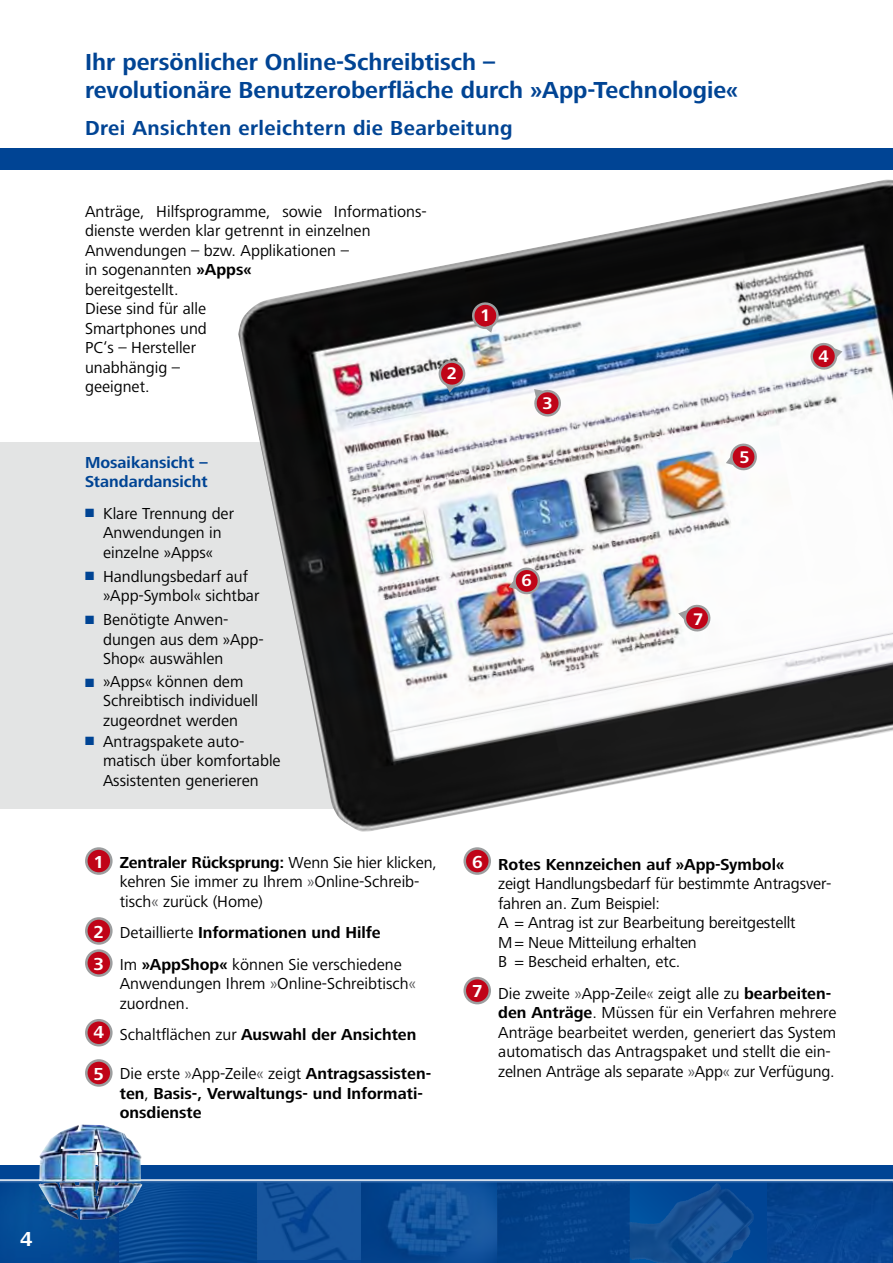
<style>
.page{position:relative;width:893px;height:1263px;background:#fff}
.page>*{position:absolute;margin:0;border:0;box-sizing:border-box;transform-origin:0 0}
.t1{font:700 24px/28.5px "Frutiger Next LT";color:#004494}
.t2{font:700 21px "Frutiger Next LT";letter-spacing:.02em;color:#004494}
.t3{font:700 21px "Frutiger Next LT";color:#fff}
.t4{font:700 18px/32.1px "Frutiger Next LT";color:#fff}
.t5{font:700 17.4px "Frutiger Next LT";color:#fff}
.t6{font:16.5px/19.5px "Frutiger Next LT";color:#000}
.t7{font:700 16.5px/19.5px "Frutiger Next LT";color:#000}
.t8{font:700 16.5px/19.5px "Frutiger Next LT";color:#004494}
.s1{font-weight:700}
.s2{color:#004494}
.s3{color:#58585a}
.s4{font-weight:400}
.s5{font-weight:400;color:#58585a}
</style>
<div class="page">
<div style="left:0;top:1165px;width:893px;height:98px;background:#004494"></div>
<svg style="left:630px;top:1182px;width:137px;height:81px"></svg>
<img style="left:630px;top:1187px;width:82px;height:73px">
<div style="left:257px;top:1181px;width:106px;height:82px;background:#064695"></div>
<img style="left:257px;top:1182px;width:105px;height:78px">
<img style="left:362px;top:1182px;width:135px;height:81px">
<div style="left:497px;top:1181px;width:133px;height:82px;background:#024089"></div>
<img style="left:767px;top:1182px;width:125px;height:81px">
<hr style="left:0;top:1181px;width:893px;height:1px;background:#fff">
<hr style="left:0;top:1179px;width:893px;height:2px;background:#fff">
<img style="left:38px;top:1124px;width:104px;height:96px">
<div style="left:86px;top:848px;width:25px;height:25px;background:#c00418;border-radius:50%"></div>
<div style="left:85px;top:847px;width:28px;height:28px;border:3px solid #9c9e9f;border-radius:50%"></div>
<div style="left:86px;top:918px;width:25px;height:25px;background:#c00418;border-radius:50%"></div>
<div style="left:85px;top:917px;width:28px;height:28px;border:3px solid #9c9e9f;border-radius:50%"></div>
<div style="left:86px;top:950px;width:25px;height:25px;background:#c00418;border-radius:50%"></div>
<div style="left:85px;top:949px;width:28px;height:28px;border:3px solid #9c9e9f;border-radius:50%"></div>
<div style="left:86px;top:1020px;width:25px;height:25px;background:#c00418;border-radius:50%"></div>
<div style="left:85px;top:1019px;width:28px;height:27px;border:3px solid #9c9e9f;border-radius:50%"></div>
<div style="left:86px;top:1060px;width:25px;height:25px;background:#c00418;border-radius:50%"></div>
<div style="left:85px;top:1059px;width:28px;height:28px;border:3px solid #9c9e9f;border-radius:50%"></div>
<div style="left:465px;top:848px;width:25px;height:25px;background:#c00418;border-radius:50%"></div>
<div style="left:463px;top:847px;width:28px;height:28px;border:3px solid #9c9e9f;border-radius:50%"></div>
<div style="left:465px;top:978px;width:25px;height:25px;background:#c00418;border-radius:50%"></div>
<div style="left:463px;top:977px;width:28px;height:27px;border:3px solid #9c9e9f;border-radius:50%"></div>
<div style="left:0;top:442px;width:399px;height:367px;background:#e3e4e4"></div>
<img style="left:238px;top:179px;width:655px;height:653px">
<svg style="left:472px;top:302px;width:27px;height:33px"></svg>
<svg style="left:724px;top:443px;width:33px;height:28px"></svg>
<svg style="left:676px;top:604px;width:35px;height:29px"></svg>
<svg style="left:438px;top:360px;width:28px;height:35px"></svg>
<svg style="left:533px;top:388px;width:28px;height:30px"></svg>
<svg style="left:810px;top:343px;width:34px;height:28px"></svg>
<svg style="left:507px;top:567px;width:33px;height:28px"></svg>
<div style="left:0;top:149px;width:893px;height:21px;background:#004494"></div>
<p class="t3" style="left:20px;top:1227px;width:14px">4</p>
<h1 class="t1" style="left:85px;top:47px;width:655px">Ihr persönlicher Online-Schreibtisch –<br>revolutionäre Benutzeroberfläche durch »App-Technologie«</h1>
<p class="t2" style="left:85px;top:117px;width:429px">Drei Ansichten erleichtern die Bearbeitung</p>
<p class="t6" style="left:85px;top:202px;width:343px">Anträge, Hilfsprogramme, sowie Informations&shy;dienste werden klar getrennt in einzelnen<br>Anwendungen – bzw. Applikationen –<br>in sogenannten <span class="s1">»Apps«<br></span>bereitgestellt.<br>Diese sind für alle<br>Smartphones und<br>PC‘s – Hersteller<br>unabhängig –<br>geeignet.</p>
<p class="t5" style="left:447px;top:364px;width:12px">2</p>
<p class="t8" style="left:85px;top:452px;width:124px">Mosaikansicht –<br>Standardansicht</p>
<p class="t6" style="left:85px;top:504px;width:151px;text-align:center"><span class="s2">■</span> Klare Trennung der<br>Anwendungen in einzelne »Apps«</p>
<p class="t6" style="left:103px;top:567px;width:158px;text-indent:-18px"><span class="s2">■</span> Handlungsbedarf auf »App-Symbol« sichtbar</p>
<p class="t6" style="left:103px;top:610px;width:162px;text-indent:-18px"><span class="s2">■</span> Benötigte Anwen&shy;dungen aus dem »App-<br>Shop« auswählen</p>
<p class="t6" style="left:103px;top:672px;width:157px;text-indent:-18px"><span class="s2">■</span> »Apps« können dem<br>Schreibtisch individuell zugeordnet werden</p>
<p class="t6" style="left:103px;top:732px;width:179px;text-indent:-18px"><span class="s2">■</span> Antragspakete auto&shy;matisch über komfortable<br>Assistenten generieren</p>
<p class="t5" style="left:480px;top:306px;width:12px">1</p>
<p class="t5" style="left:542px;top:393px;width:12px">3</p>
<p class="t5" style="left:521px;top:571px;width:12px">6</p>
<p class="t5" style="left:739px;top:448px;width:12px">5</p>
<p class="t5" style="left:693px;top:609px;width:12px">7</p>
<p class="t5" style="left:818px;top:346px;width:12px">4</p>
<p class="t4" style="left:94px;top:846px;width:12px">1</p>
<p class="t4" style="left:94px;top:915px;width:12px">2<br>3</p>
<p class="t4" style="left:94px;top:1016px;width:12px">4</p>
<p class="t4" style="left:94px;top:1057px;width:12px">5</p>
<p class="t6" style="left:120px;top:852px;width:319px"><span class="s1">Zentraler Rücksprung:</span> Wenn Sie hier klicken, kehren Sie immer zu Ihrem <span class="s3">»</span>Online-Schreib&shy;tisch<span class="s3">«</span> zurück (Home)</p>
<p class="t6" style="left:120px;top:917px;width:284px;line-height:31.5px">Detaillierte <span class="s1">Informationen und Hilfe<br></span>Im <span class="s1">»AppShop«</span> können Sie verschiedene</p>
<p class="t6" style="left:120px;top:974px;width:298px">Anwendungen Ihrem <span class="s3">»</span>Online-Schreibtisch<span class="s3">« </span>zuordnen.</p>
<p class="t7" style="left:120px;top:1025px;width:298px"><span class="s4">Schaltflächen zur</span> Auswahl der Ansichten</p>
<p class="t7" style="left:120px;top:1064px;width:313px"><span class="s4">Die erste</span> <span class="s5">»</span><span class="s4">App-Zeile</span><span class="s5">«</span> <span class="s4">zeigt</span> Antragsassisten&shy;ten<span class="s4">,</span> Basis-, Verwaltungs- und Informati&shy;onsdienste</p>
<p class="t4" style="left:472px;top:846px;width:12px">6</p>
<p class="t4" style="left:472px;top:975px;width:12px">7</p>
<p class="t7" style="left:498px;top:854px;width:288px">Rotes Kennzeichen auf »App-Symbol«</p>
<p class="t6" style="left:498px;top:874px;width:335px">zeigt Handlungsbedarf für bestimmte Antragsver&shy;fahren an. Zum Beispiel:<br>A = Antrag ist zur Bearbeitung bereitgestellt<br>M= Neue Mitteilung erhalten<br>B = Bescheid erhalten, etc.</p>
<p class="t6" style="left:498px;top:983px;width:340px">Die zweite <span class="s3">»</span>App-Zeile<span class="s3">«</span> zeigt alle zu <span class="s1">bearbeiten&shy;den Anträge</span>. Müssen für ein Verfahren mehrere Anträge bearbeitet werden, generiert das System automatisch das Antragspaket und stellt die ein&shy;zelnen Anträge als separate <span class="s3">»</span>App<span class="s3">«</span> zur Verfügung.</p>
</div>
